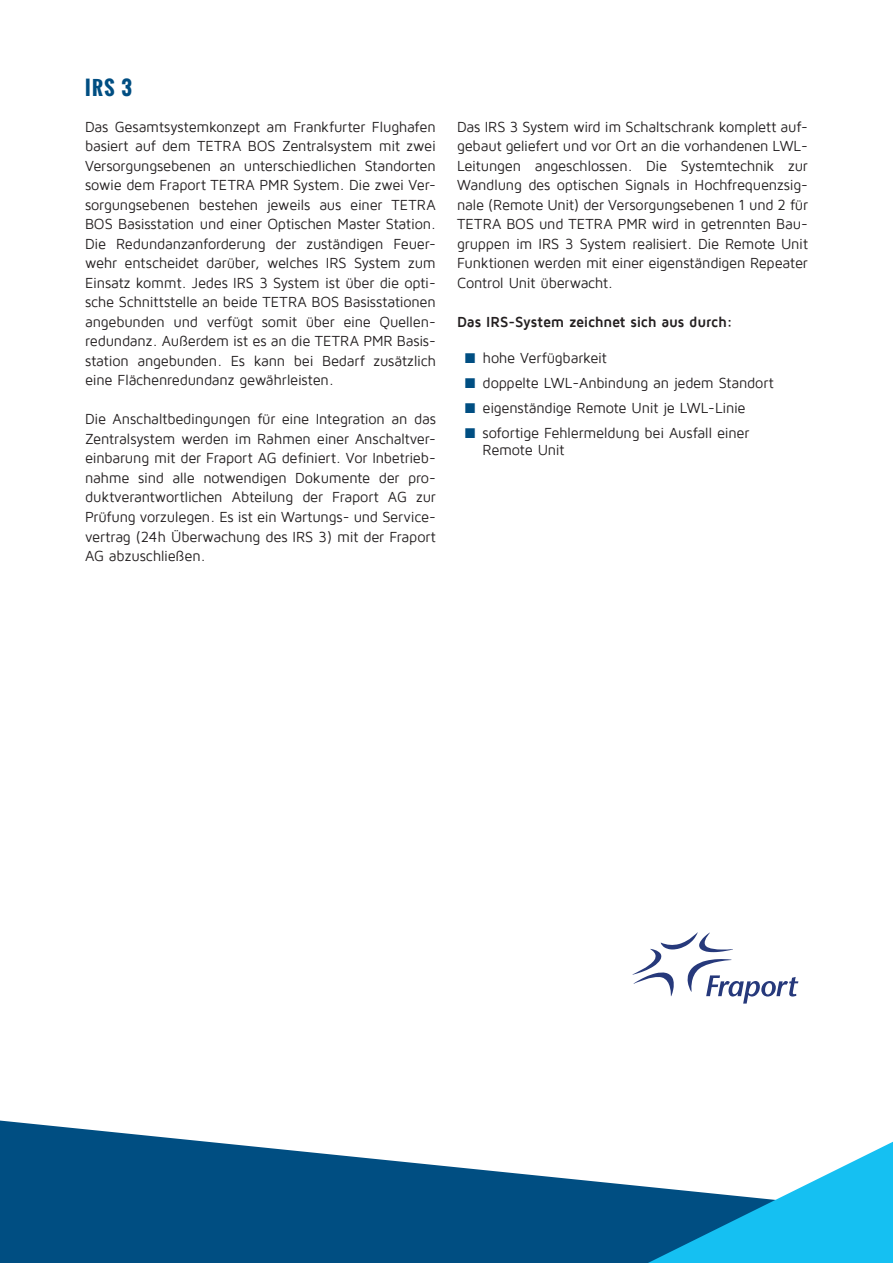
<style>
.page{position:relative;width:893px;height:1263px;background:#fff}
.page>*{position:absolute;margin:0;border:0;box-sizing:border-box;transform-origin:0 0}
.t1{font:700 19.5px "Oswald";color:#004e82}
.t2{font:15px/19.5px "Maven Pro";letter-spacing:-.015em;color:#231f20;text-align:justify}
.t3{font:700 15px "Maven Pro";letter-spacing:-.015em;color:#231f20}
.s1{font-weight:500;font-size:19.5px;color:#004e82}
</style>
<div class="page">
<svg style="left:0;top:1120px;width:497px;height:143px;fill:#004e82"></svg>
<svg style="left:497px;top:1141px;width:396px;height:122px"></svg>
<svg style="left:632px;top:932px;width:166px;height:71px"></svg>
<h1 class="t1" style="left:85px;top:73px;width:48px">IRS 3</h1>
<p class="t2" style="left:85px;top:117px;width:352px">Das Gesamtsystemkonzept am Frankfurter Flughafen basiert auf dem TETRA BOS Zentralsystem mit zwei Versorgungsebenen an unterschiedlichen Standorten sowie dem Fraport TETRA PMR System. Die zwei Ver&shy;sorgungsebenen bestehen jeweils aus einer TETRA BOS Basisstation und einer Optischen Master Station.<br>Die Redundanzanforderung der zuständigen Feuer&shy;wehr entscheidet darüber, welches IRS System zum Einsatz kommt. Jedes IRS 3 System ist über die opti&shy;sche Schnittstelle an beide TETRA BOS Basisstationen angebunden und verfügt somit über eine Quellen&shy;redundanz. Außerdem ist es an die TETRA PMR Basis&shy;station angebunden. Es kann bei Bedarf zusätzlich eine Flächenredundanz gewährleisten.</p>
<p class="t2" style="left:85px;top:410px;width:352px">Die Anschaltbedingungen für eine Integration an das Zentralsystem werden im Rahmen einer Anschaltver&shy;einbarung mit der Fraport AG definiert. Vor Inbetrieb&shy;nahme sind alle notwendigen Dokumente der pro&shy;duktverantwortlichen Abteilung der Fraport AG zur Prüfung vorzulegen. Es ist ein Wartungs- und Service&shy;vertrag (24h Überwachung des IRS 3) mit der Fraport AG abzuschließen.</p>
<p class="t2" style="left:457px;top:117px;width:352px">Das IRS 3 System wird im Schaltschrank komplett auf&shy;gebaut geliefert und vor Ort an die vorhandenen LWL-Leitungen angeschlossen. Die Systemtechnik zur Wandlung des optischen Signals in Hochfrequenzsig&shy;nale (Remote Unit) der Versorgungsebenen 1 und 2 für TETRA BOS und TETRA PMR wird in getrennten Bau&shy;gruppen im IRS 3 System realisiert. Die Remote Unit Funktionen werden mit einer eigenständigen Repeater Control Unit überwacht.</p>
<p class="t3" style="left:457px;top:314px;width:277px">Das IRS-System zeichnet sich aus durch:</p>
<p class="t2" style="left:466px;top:346px;width:310px;line-height:25px;text-align:left"><span class="s1">Ñ</span> hohe Verfügbarkeit<br><span class="s1">Ñ</span> doppelte LWL-Anbindung an jedem Standort <span class="s1">Ñ</span> eigenständige Remote Unit je LWL-Linie<br><span class="s1">Ñ</span> sofortige Fehlermeldung bei Ausfall einer</p>
<p class="t2" style="left:483px;top:440px;width:83px">Remote Unit</p>
</div>
